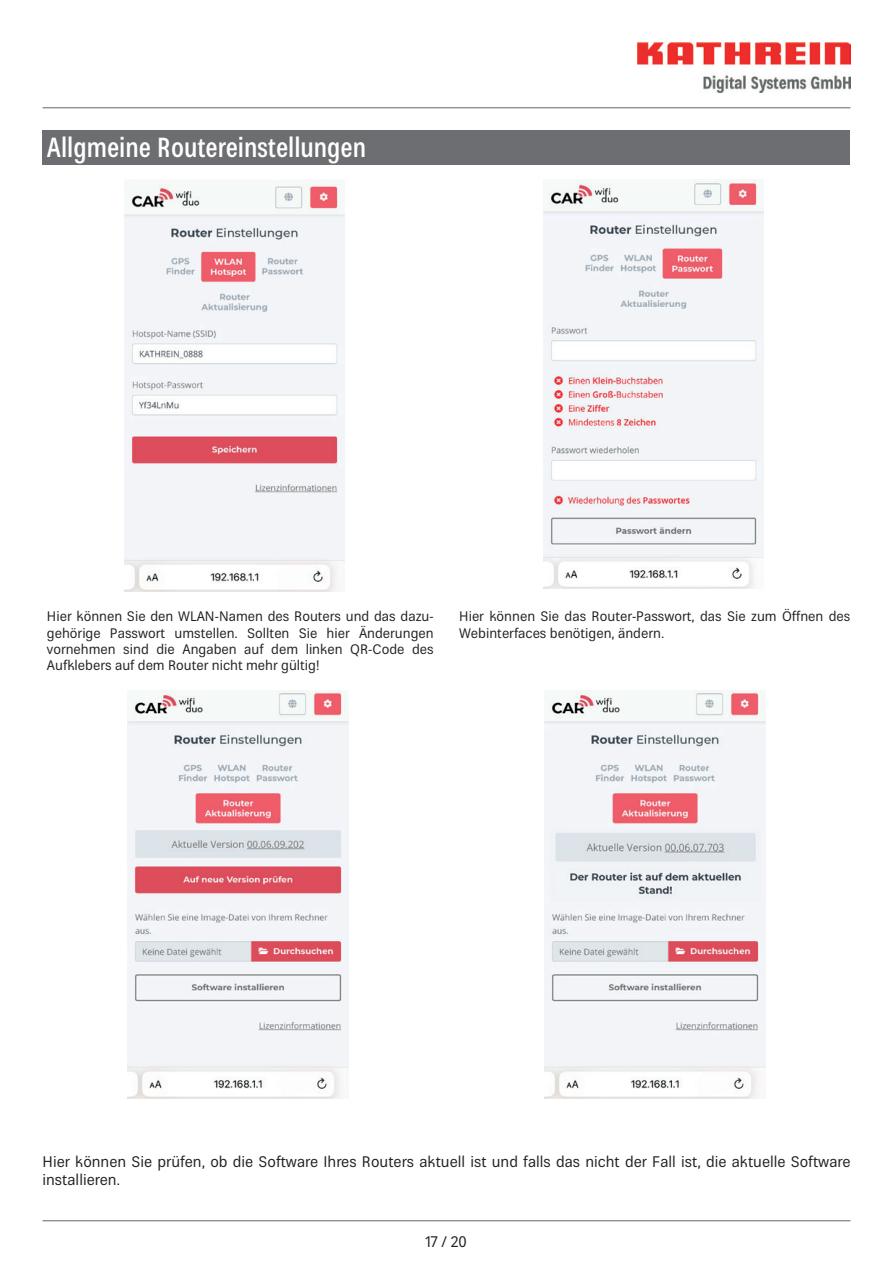
<style>
.page{position:relative;width:893px;height:1263px;background:#fff}
.page>*{position:absolute;margin:0;border:0;box-sizing:border-box;transform-origin:0 0}
.t1{font:500 condensed 27px "Kathrein 67";color:#fff}
.t2{font:15px/18px "Kathrein 55";color:#231f20}
.t3{font:13.5px/16.2px "Kathrein 55";color:#231f20;text-align:justify}
</style>
<div class="page">
<hr style="left:43px;top:1220px;width:807px;height:1px;background:#636366">
<img style="left:638px;top:43px;width:212px;height:49px">
<hr style="left:43px;top:107px;width:807px;height:1px;background:#636366">
<div style="left:43px;top:131px;width:807px;height:34px;background:#6d6e71"></div>
<img style="left:124px;top:181px;width:220px;height:410px">
<img style="left:544px;top:180px;width:220px;height:408px">
<img style="left:128px;top:690px;width:220px;height:408px">
<img style="left:545px;top:690px;width:220px;height:408px">
<h1 class="t1" style="left:47px;top:137px;width:321px">Allgmeine Routereinstellungen</h1>
<p class="t3" style="left:47px;top:609px;width:388px">Hier können Sie den WLAN-Namen des Routers und das dazu&shy;gehörige Passwort umstellen. Sollten Sie hier Änderungen vornehmen sind die Angaben auf dem linken QR-Code des Aufklebers auf dem Router nicht mehr gültig!</p>
<p class="t3" style="left:459px;top:609px;width:393px">Hier können Sie das Router-Passwort, das Sie zum Öffnen des<br>Webinterfaces benötigen, ändern.</p>
<p class="t2" style="left:43px;top:1152px;width:809px">Hier können Sie prüfen, ob die Software Ihres Routers aktuell ist und falls das nicht der Fall ist, die aktuelle Software installieren.</p>
<p class="t2" style="left:425px;top:1233px;width:43px">17 / 20</p>
</div>
